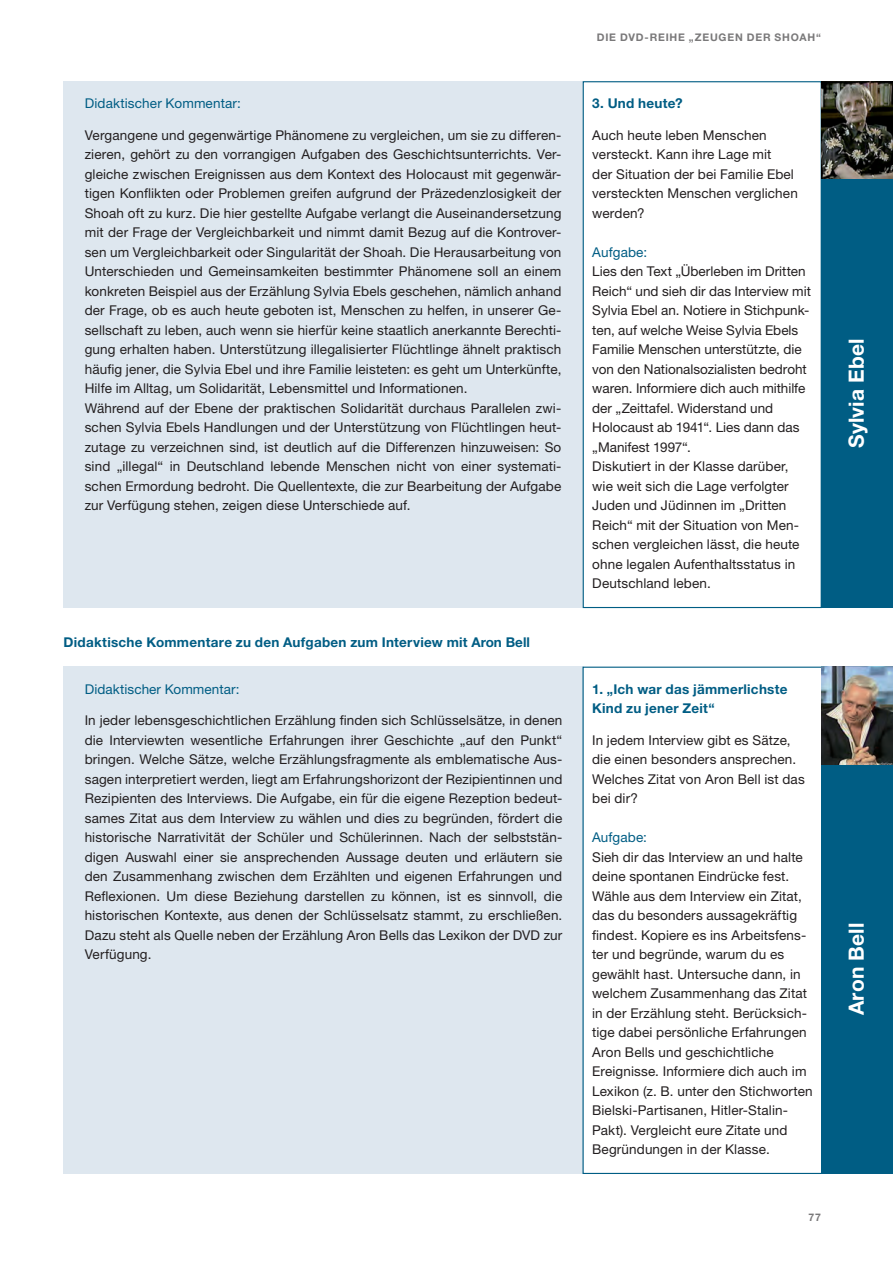
<style>
.page{position:relative;width:893px;height:1263px;background:#fff}
.page>*{position:absolute;margin:0;border:0;box-sizing:border-box;transform-origin:0 0}
.t1{font:700 21px "Helvetica Neue LT Std";letter-spacing:.005em;color:#fff}
.t2{font:13.5px/19.5px "Helvetica Neue LT Std";letter-spacing:.01em;color:#231f20}
.t3{font:700 13.5px/19.5px "Helvetica Neue LT Std";letter-spacing:.02em;color:#005d84}
.t4{font:13.5px "Helvetica Neue LT Std";letter-spacing:.01em;color:#005d84}
.t5{font:700 10.5px "Helvetica Neue LT Std";letter-spacing:.075em;color:#7a797a}
</style>
<div class="page">
<div style="left:63px;top:81px;width:519px;height:527px;background:#dee7ef"></div>
<div style="left:63px;top:666px;width:520px;height:507px;background:#dee7ef"></div>
<div style="left:820px;top:179px;width:72px;height:429px;background:#005d84"></div>
<div style="left:820px;top:764px;width:72px;height:409px;background:#005d84"></div>
<div style="left:582px;top:81px;width:239px;height:527px;border:1px solid #005d84"></div>
<img style="left:820px;top:81px;width:72px;height:98px">
<img style="left:820px;top:666px;width:72px;height:98px">
<p class="t4" style="left:85px;top:95px;width:158px">Didaktischer Kommentar:</p>
<p class="t2" style="left:85px;top:125px;width:478px">Vergangene und gegenwärtige Phänomene zu vergleichen, um sie zu differen&shy;zieren, gehört zu den vorrangigen Aufgaben des Geschichtsunterrichts. Ver&shy;gleiche zwischen Ereignissen aus dem Kontext des Holocaust mit gegenwär&shy;tigen Konflikten oder Problemen greifen aufgrund der Präzedenzlosigkeit der Shoah oft zu kurz. Die hier gestellte Aufgabe verlangt die Auseinandersetzung mit der Frage der Vergleichbarkeit und nimmt damit Bezug auf die Kontrover&shy;sen um Vergleichbarkeit oder Singularität der Shoah. Die Herausarbeitung von Unterschieden und Gemeinsamkeiten bestimmter Phänomene soll an einem konkreten Beispiel aus der Erzählung Sylvia Ebels geschehen, nämlich anhand der Frage, ob es auch heute geboten ist, Menschen zu helfen, in unserer Ge&shy;sellschaft zu leben, auch wenn sie hierfür keine staatlich anerkannte Berechti&shy;gung erhalten haben. Unterstützung illegalisierter Flüchtlinge ähnelt praktisch häufig jener, die Sylvia Ebel und ihre Familie leisteten: es geht um Unterkünfte, Hilfe im Alltag, um Solidarität, Lebensmittel und Informationen.<br>Während auf der Ebene der praktischen Solidarität durchaus Parallelen zwi&shy;schen Sylvia Ebels Handlungen und der Unterstützung von Flüchtlingen heut&shy;zutage zu verzeichnen sind, ist deutlich auf die Differenzen hinzuweisen: So sind „illegal“ in Deutschland lebende Menschen nicht von einer systemati&shy;schen Ermordung bedroht. Die Quellentexte, die zur Bearbeitung der Aufgabe zur Verfügung stehen, zeigen diese Unterschiede auf.</p>
<p class="t3" style="left:63px;top:632px;width:468px">Didaktische Kommentare zu den Aufgaben zum Interview mit Aron Bell</p>
<p class="t4" style="left:85px;top:680px;width:156px">Didaktischer Kommentar:</p>
<p class="t2" style="left:85px;top:710px;width:479px;text-align:justify">In jeder lebensgeschichtlichen Erzählung finden sich Schlüsselsätze, in denen die Interviewten wesentliche Erfahrungen ihrer Geschichte „auf den Punkt“ bringen. Welche Sätze, welche Erzählungsfragmente als emblematische Aus&shy;sagen interpretiert werden, liegt am Erfahrungshorizont der Rezipientinnen und Rezipienten des Interviews. Die Aufgabe, ein für die eigene Rezeption bedeut&shy;sames Zitat aus dem Interview zu wählen und dies zu begründen, fördert die historische Narrativität der Schüler und Schülerinnen. Nach der selbststän&shy;digen Auswahl einer sie ansprechenden Aussage deuten und erläutern sie den Zusammenhang zwischen dem Erzählten und eigenen Erfahrungen und Reflexionen. Um diese Beziehung darstellen zu können, ist es sinnvoll, die historischen Kontexte, aus denen der Schlüsselsatz stammt, zu erschließen.<br>Dazu steht als Quelle neben der Erzählung Aron Bells das Lexikon der DVD zur Verfügung.</p>
<p class="t5" style="left:596px;top:31px;width:11px">Die</p>
<p class="t5" style="left:619px;top:31px;width:41px">DVD-Reihe</p>
<p class="t5" style="left:688px;top:31px;width:16px">„Zeugen</p>
<p class="t5" style="left:746px;top:31px;width:9px">der</p>
<p class="t5" style="left:774px;top:31px;width:11px">Shoah</p>
<p class="t5" style="left:815px;top:31px;width:6px">“</p>
<p class="t3" style="left:592px;top:93px;width:92px">3. Und heute?</p>
<p class="t2" style="left:592px;top:125px;width:207px">Auch heute leben Menschen versteckt. Kann ihre Lage mit<br>der Situation der bei Familie Ebel versteckten Menschen verglichen werden?</p>
<p class="t4" style="left:592px;top:244px;width:56px">Aufgabe:</p>
<p class="t2" style="left:592px;top:261px;width:220px">Lies den Text „Überleben im Dritten<br>Reich“ und sieh dir das Interview mit<br>Sylvia Ebel an. Notiere in Stichpunk&shy;ten, auf welche Weise Sylvia Ebels<br>Familie Menschen unterstützte, die von den Nationalsozialisten bedroht waren. Informiere dich auch mithilfe der „Zeittafel. Widerstand und<br>Holocaust ab 1941“. Lies dann das „Manifest 1997“.<br>Diskutiert in der Klasse darüber, wie weit sich die Lage verfolgter<br>Juden und Jüdinnen im „Dritten<br>Reich“ mit der Situation von Men&shy;schen vergleichen lässt, die heute ohne legalen Aufenthaltsstatus in<br>Deutschland leben.</p>
<h1 class="t1" style="left:842px;top:448px;width:111px;rotate:-90deg">Sylvia Ebel</h1>
<p class="t3" style="left:592px;top:678px;width:197px">1. „Ich war das jämmerlichste<br>Kind zu jener Zeit“</p>
<p class="t2" style="left:592px;top:729px;width:214px">In jedem Interview gibt es Sätze, die einen besonders ansprechen.<br>Welches Zitat von Aron Bell ist das bei dir?</p>
<p class="t4" style="left:592px;top:829px;width:56px">Aufgabe:</p>
<p class="t2" style="left:592px;top:846px;width:222px">Sieh dir das Interview an und halte deine spontanen Eindrücke fest.<br>Wähle aus dem Interview ein Zitat, das du besonders aussagekräftig findest. Kopiere es ins Arbeitsfens&shy;ter und begründe, warum du es gewählt hast. Untersuche dann, in welchem Zusammenhang das Zitat in der Erzählung steht. Berücksich&shy;tige dabei persönliche Erfahrungen Aron Bells und geschichtliche Ereignisse. Informiere dich auch im Lexikon (z. B. unter den Stichworten Bielski-Partisanen, Hitler-Stalin-Pakt). Vergleicht eure Zitate und Begründungen in der Klasse.</p>
<p class="t5" style="left:808px;top:1209px;width:14px">77</p>
<h1 class="t1" style="left:842px;top:1014px;width:94px;rotate:-90deg">Aron Bell</h1>
</div>
